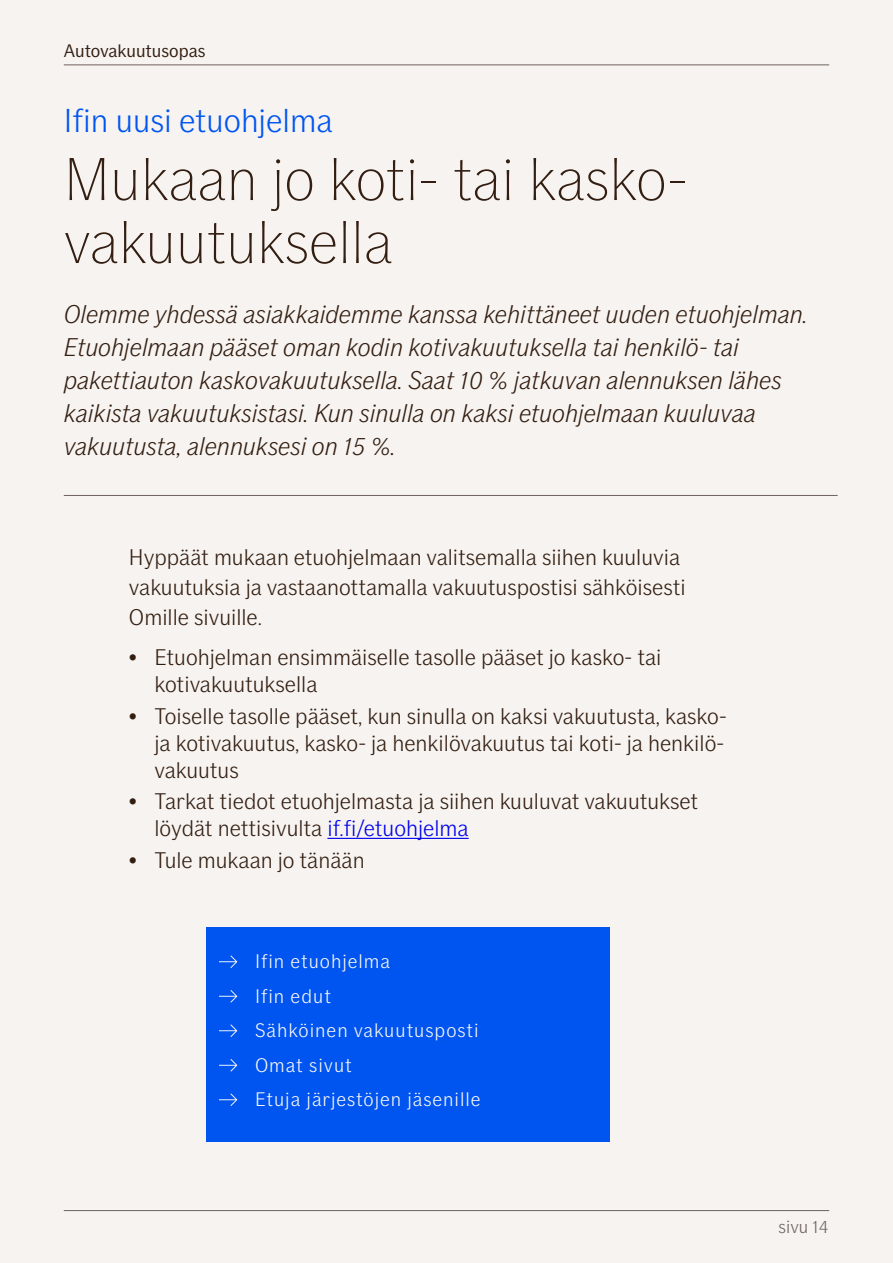
<style>
.page{position:relative;width:893px;height:1263px;background:#f6f3f0}
.page>*{position:absolute;margin:0;border:0;box-sizing:border-box;transform-origin:0 0}
.t1{font:100 60px/63px "If Sans";color:#331e11}
.t2{font:300 33px "If Sans";color:#0054f0}
.t3{font:italic 300 25.5px/33px "If Sans";color:#331e11}
.t4{font:300 22.5px/27px "If Sans";color:#331e11}
.t5{font:300 19.5px/34.5px "If Sans";letter-spacing:.05em;color:#faf9f7}
.t6{font:18px "If Sans";color:#331e11}
.t7{font:300 18px "If Sans";color:#6e625e}
.s1{color:#00e}
</style>
<div class="page">
<hr style="left:64px;top:64px;width:765px;height:1px;background:#6e625e">
<hr style="left:64px;top:1210px;width:765px;height:1px;background:#6e625e">
<hr style="left:64px;top:495px;width:774px;height:1px;background:#6e625e">
<hr style="left:327px;top:838px;width:142px;height:1px;background:#00e">
<div style="left:206px;top:927px;width:404px;height:215px;background:#0054f0"></div>
<svg style="left:219px;top:955px;width:18px;height:13px"></svg>
<svg style="left:219px;top:990px;width:18px;height:13px"></svg>
<svg style="left:219px;top:1024px;width:18px;height:13px"></svg>
<svg style="left:219px;top:1059px;width:18px;height:13px"></svg>
<svg style="left:219px;top:1093px;width:18px;height:13px"></svg>
<p class="t6" style="left:64px;top:40px;width:143px">Autovakuutusopas</p>
<h2 class="t2" style="left:64px;top:102px;width:270px">Ifin uusi etuohjelma</h2>
<h1 class="t1" style="left:64px;top:148px;width:625px">Mukaan jo koti- tai kasko&shy;vakuutuksella</h1>
<p class="t3" style="left:64px;top:298px;width:745px">Olemme yhdessä asiakkaidemme kanssa kehittäneet uuden etuohjelman.<br>Etuohjelmaan pääset oman kodin kotivakuutuksella tai henkilö- tai pakettiauton kaskovakuutuksella. Saat 10 % jatkuvan alennuksen lähes kaikista vakuutuksistasi. Kun sinulla on kaksi etuohjelmaan kuuluvaa vakuutusta, alennuksesi on 15 %.</p>
<p class="t4" style="left:129px;top:542px;width:558px;line-height:30px">Hyppäät mukaan etuohjelmaan valitsemalla siihen kuuluvia vakuutuksia ja vastaanottamalla vakuutuspostisi sähköisesti<br>Omille sivuille.</p>
<p class="t4" style="left:154px;top:644px;width:508px;text-indent:-26px">• Etuohjelman ensimmäiselle tasolle pääset jo kasko- tai kotivakuutuksella</p>
<p class="t4" style="left:154px;top:702px;width:574px;text-align:justify;text-indent:-26px">• Toiselle tasolle pääset, kun sinulla on kaksi vakuutusta, kasko&shy;ja kotivakuutus, kasko- ja henkilövakuutus tai koti- ja henkilö&shy;vakuutus</p>
<p class="t4" style="left:154px;top:788px;width:545px;text-indent:-26px">• Tarkat tiedot etuohjelmasta ja siihen kuuluvat vakuutukset löydät nettisivulta <span class="s1">if.fi/etuohjelma</span></p>
<p class="t4" style="left:129px;top:846px;width:237px">• Tule mukaan jo tänään</p>
<p class="t5" style="left:255px;top:944px;width:227px">Ifin etuohjelma<br>Ifin edut<br>Sähköinen vakuutusposti<br>Omat sivut<br>Etuja järjestöjen jäsenille</p>
<p class="t7" style="left:779px;top:1217px;width:51px">sivu 14</p>
</div>
